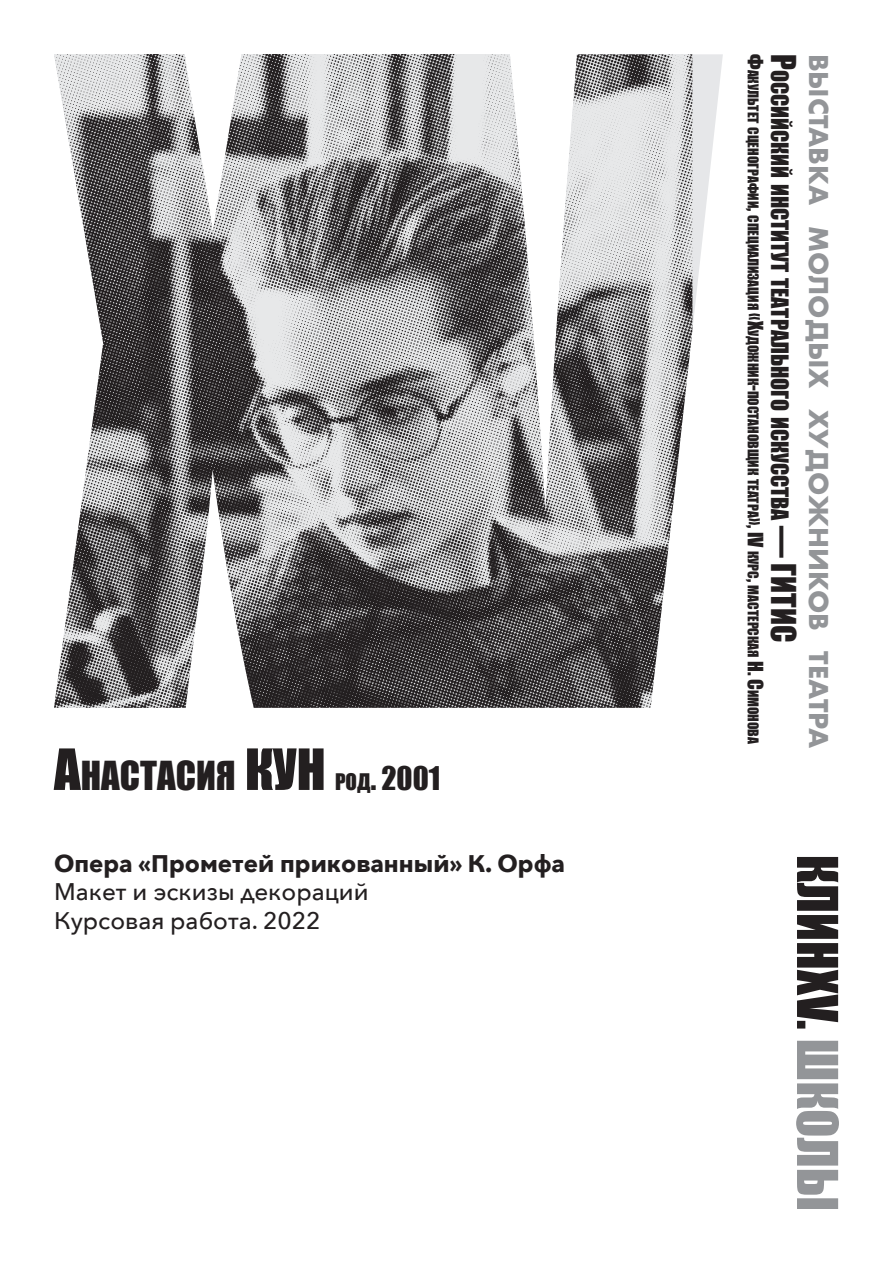
<style>
.page{position:relative;width:893px;height:1263px;background:#fff}
.page>*{position:absolute;margin:0;border:0;box-sizing:border-box;transform-origin:0 0}
.t1{font:36.75px "Impact";color:#231f20}
.t2{font:30px "Impact";color:#231f20}
.t3{font:700 25.2px "Futura";color:#939598}
.t4{font:500 24px/28.8px "Avenir Next";color:#231f20}
.t5{font:700 24px "Avenir Next";color:#231f20}
.t6{font:22.05px "Impact";color:#231f20}
.t7{font:13.65px "Impact";color:#231f20}
.s1{font-size:52.5px}
.s2{font-size:21px}
.s3{font-size:19.5px}
.s4{font-size:31.5px}
</style>
<div class="page">
<svg style="left:796px;top:1041px;width:43px;height:168px"></svg>
<svg style="left:797px;top:857px;width:41px;height:171px"></svg>
<svg style="left:692px;top:54px;width:31px;height:279px"></svg>
<img style="left:54px;top:54px;width:638px;height:654px">
<h1 class="t1" style="left:54px;top:747px;width:269px"><span class="s1">А</span>настасия <span class="s1">КУН</span></h1>
<h2 class="t2" style="left:335px;top:755px;width:107px"><span class="s2">род</span>. 2001</h2>
<h3 class="t5" style="left:54px;top:842px;width:513px">Опера «Прометей прикованный» К. Орфа</h3>
<h3 class="t4" style="left:54px;top:877px;width:316px">Макет и эскизы декораций<br>Курсовая работа. 2022</h3>
<p class="t7" style="left:764px;top:54px;width:691px;rotate:90deg"><span class="s3">Ф</span>акультет сценографии<span class="s3">,</span> специализация <span class="s3">«Х</span>удожник<span class="s3">-</span>постановщик театра<span class="s3">», IV</span> курс<span class="s3">,</span> мастерская <span class="s3">Н. С</span>имонова</p>
<h3 class="t6" style="left:797px;top:54px;width:587px;rotate:90deg"><span class="s4">Р</span>оссийский институт театрального искусства <span class="s4">— ГИТИС</span></h3>
<h3 class="t3" style="left:837px;top:54px;width:696px;rotate:90deg">выставка молодых художников театра</h3>
</div>
